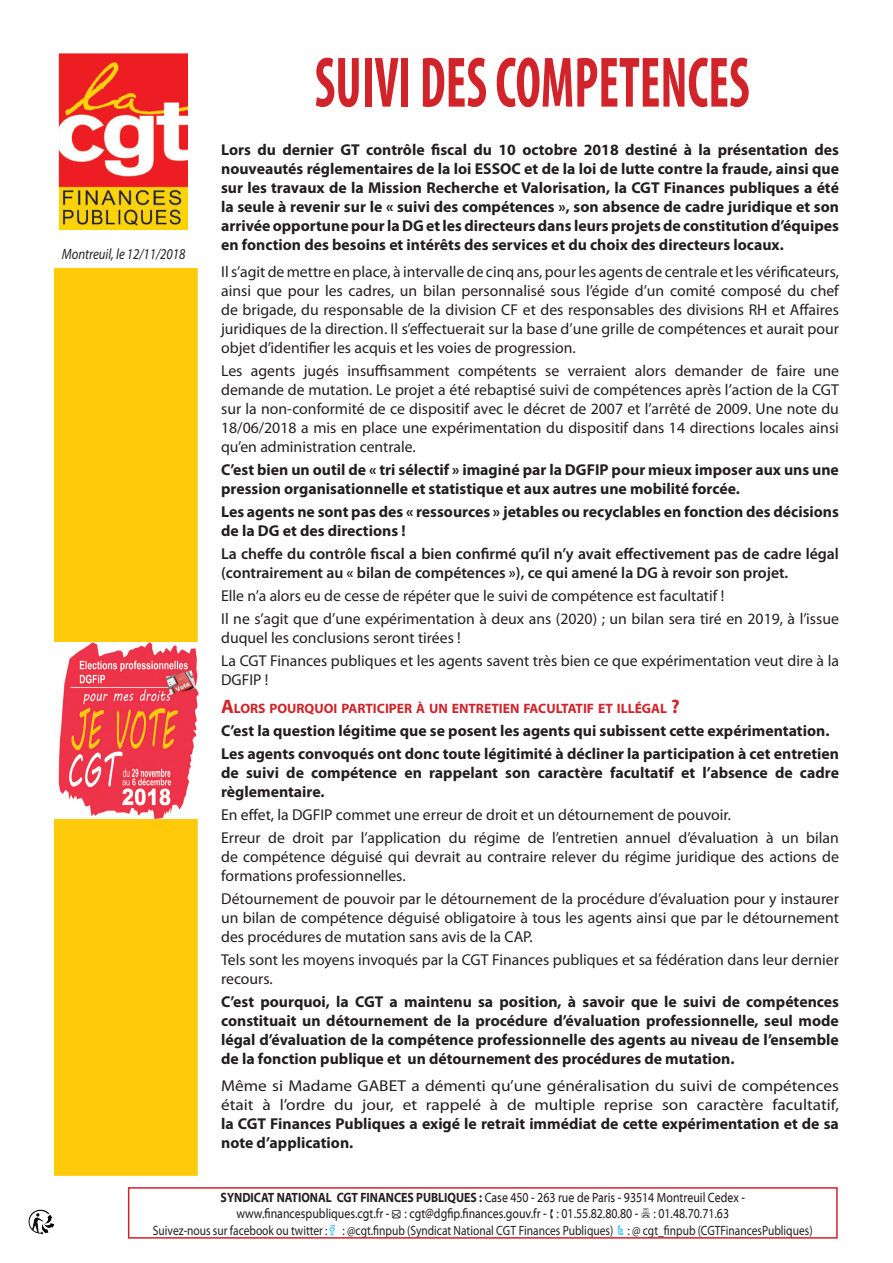
<style>
.page{position:relative;width:893px;height:1263px;background:#fff}
.page>*{position:absolute;margin:0;border:0;box-sizing:border-box;transform-origin:0 0}
.t1{font:700 condensed 72px "Myriad Pro";color:#d1232a;scale:.73 1}
.t2{font:15.75px/18.9px "Myriad Pro";color:#231f20;text-align:justify}
.t3{font:700 15.75px/18.9px "Myriad Pro";color:#231f20;text-align:justify}
.t4{font:15.75px/18.9px "Myriad Pro";color:#231f20;text-align:justify;scale:1.1 1}
.t5{font:600 15.75px/18.9px "Myriad Pro";color:#231f20}
.puces_noire_copie_2{font:italic 15px "Myriad Pro";color:#231f20;scale:.85 1}
.t6{font:700 13.65px "Myriad Pro";color:#d1232a}
.t7{font:13.5px/16.5px "Myriad Web Pro";color:#231f20;text-align:center;scale:.85 1}
.Style_de_paragraphe{font:13.5px "Myriad Pro";color:#231f20;scale:.85 1}
.s1{font-size:19.5px}
.s2{font-weight:700}
</style>
<div class="page">
<img style="left:59px;top:54px;width:129px;height:175px">
<img style="left:28px;top:1209px;width:26px;height:26px">
<div style="left:128px;top:1187px;width:710px;height:51px;border:2px solid #d1232a"></div>
<div style="left:54px;top:268px;width:144px;height:908px;background:#feca0a;border:2px solid #feca0a"></div>
<img style="left:54px;top:642px;width:145px;height:177px">
<p class="puces_noire_copie_2" style="left:62px;top:244px;width:147px">Montreuil, le 12/11/2018</p>
<p class="t1" style="left:315px;top:38px;width:597px">SUIVI DES COMPETENCES</p>
<p class="t3" style="left:221px;top:140px;width:619px">Lors du dernier GT contrôle fiscal du 10 octobre 2018 destiné à la présentation des nouveautés réglementaires de la loi ESSOC et de la loi de lutte contre la fraude, ainsi que sur les travaux de la Mission Recherche et Valorisation, la CGT Finances publiques a été la seule à revenir sur le « suivi des compétences », son absence de cadre juridique et son arrivée opportune pour la DG et les directeurs dans leurs projets de constitution d’équipes en fonction des besoins et intérêts des services et du choix des directeurs locaux.</p>
<p class="t2" style="left:221px;top:262px;width:619px">Il s’agit de mettre en place, à intervalle de cinq ans, pour les agents de centrale et les vérificateurs, ainsi que pour les cadres, un bilan personnalisé sous l’égide d’un comité composé du chef de brigade, du responsable de la division CF et des responsables des divisions RH et Affaires juridiques de la direction. Il s’effectuerait sur la base d’une grille de compétences et aurait pour objet d’identifier les acquis et les voies de progression.</p>
<p class="t2" style="left:221px;top:361px;width:619px">Les agents jugés insuffisamment compétents se verraient alors demander de faire une demande de mutation. Le projet a été rebaptisé suivi de compétences après l’action de la CGT sur la non-conformité de ce dispositif avec le décret de 2007 et l’arrêté de 2009. Une note du 18/06/2018 a mis en place une expérimentation du dispositif dans 14 directions locales ainsi qu’en administration centrale.</p>
<p class="t3" style="left:221px;top:459px;width:619px">C’est bien un outil de « tri sélectif » imaginé par la DGFIP pour mieux imposer aux uns une pression organisationnelle et statistique et aux autres une mobilité forcée.</p>
<p class="t3" style="left:221px;top:502px;width:619px">Les agents ne sont pas des « ressources » jetables ou recyclables en fonction des décisions de la DG et des directions !</p>
<p class="t5" style="left:221px;top:544px;width:619px">La cheffe du contrôle fiscal a bien confirmé qu’il n’y avait effectivement pas de cadre légal (contrairement au « bilan de compétences »), ce qui amené la DG à revoir son projet.</p>
<p class="t2" style="left:221px;top:586px;width:505px">Elle n’a alors eu de cesse de répéter que le suivi de compétence est facultatif !</p>
<p class="t2" style="left:221px;top:609px;width:619px">Il ne s’agit que d’une expérimentation à deux ans (2020) ; un bilan sera tiré en 2019, à l’issue duquel les conclusions seront tirées !</p>
<p class="t2" style="left:221px;top:651px;width:619px">La CGT Finances publiques et les agents savent très bien ce que expérimentation veut dire à la<br>DGFIP !</p>
<p class="t6" style="left:221px;top:699px;width:460px"><span class="s1">A</span>LORS POURQUOI PARTICIPER À UN ENTRETIEN FACULTATIF ET ILLÉGAL <span class="s1">?</span></p>
<p class="t3" style="left:221px;top:721px;width:610px">C’est la question légitime que se posent les agents qui subissent cette expérimentation.</p>
<p class="t3" style="left:221px;top:744px;width:619px">Les agents convoqués ont donc toute légitimité à décliner la participation à cet entretien de suivi de compétence en rappelant son caractère facultatif et l’absence de cadre règlementaire.</p>
<p class="t2" style="left:221px;top:805px;width:512px">En effet, la DGFIP commet une erreur de droit et un détournement de pouvoir.</p>
<p class="t2" style="left:221px;top:828px;width:619px">Erreur de droit par l’application du régime de l’entretien annuel d’évaluation à un bilan de compétence déguisé qui devrait au contraire relever du régime juridique des actions de formations professionnelles.</p>
<p class="t2" style="left:221px;top:889px;width:619px">Détournement de pouvoir par le détournement de la procédure d’évaluation pour y instaurer un bilan de compétence déguisé obligatoire à tous les agents ainsi que par le détournement des procédures de mutation sans avis de la CAP.</p>
<p class="t2" style="left:221px;top:950px;width:619px">Tels sont les moyens invoqués par la CGT Finances publiques et sa fédération dans leur dernier recours.</p>
<p class="t3" style="left:221px;top:992px;width:619px">C’est pourquoi, la CGT a maintenu sa position, à savoir que le suivi de compétences constituait un détournement de la procédure d’évaluation professionnelle, seul mode légal d’évaluation de la compétence professionnelle des agents au niveau de l’ensemble de la fonction publique et un détournement des procédures de mutation.</p>
<p class="t4" style="left:221px;top:1076px;width:563px">Même si Madame GABET a démenti qu’une généralisation du suivi de compétences était à l’ordre du jour, et rappelé à de multiple reprise son caractère facultatif, <span class="s2">la CGT Finances Publiques a exigé le retrait immédiat de cette expérimentation et de sa note d’application.</span></p>
<p class="t7" style="left:221px;top:1189px;width:618px"><span class="s2">SYNDICAT NATIONAL CGT FINANCES PUBLIQUES :</span> Case 450 - 263 rue de Paris - 93514 Montreuil Cedex - www.financespubliques.cgt.fr - ● : cgt@dgfip.finances.gouv.fr - : 01.55.82.80.80 - : 01.48.70.71.63</p>
<p class="Style_de_paragraphe" style="left:153px;top:1222px;width:777px">Suivez-nous sur facebook ou twitter : : @cgt.finpub (Syndicat National CGT Finances Publiques) : @ cgt_finpub (CGTFinancesPubliques)</p>
</div>
